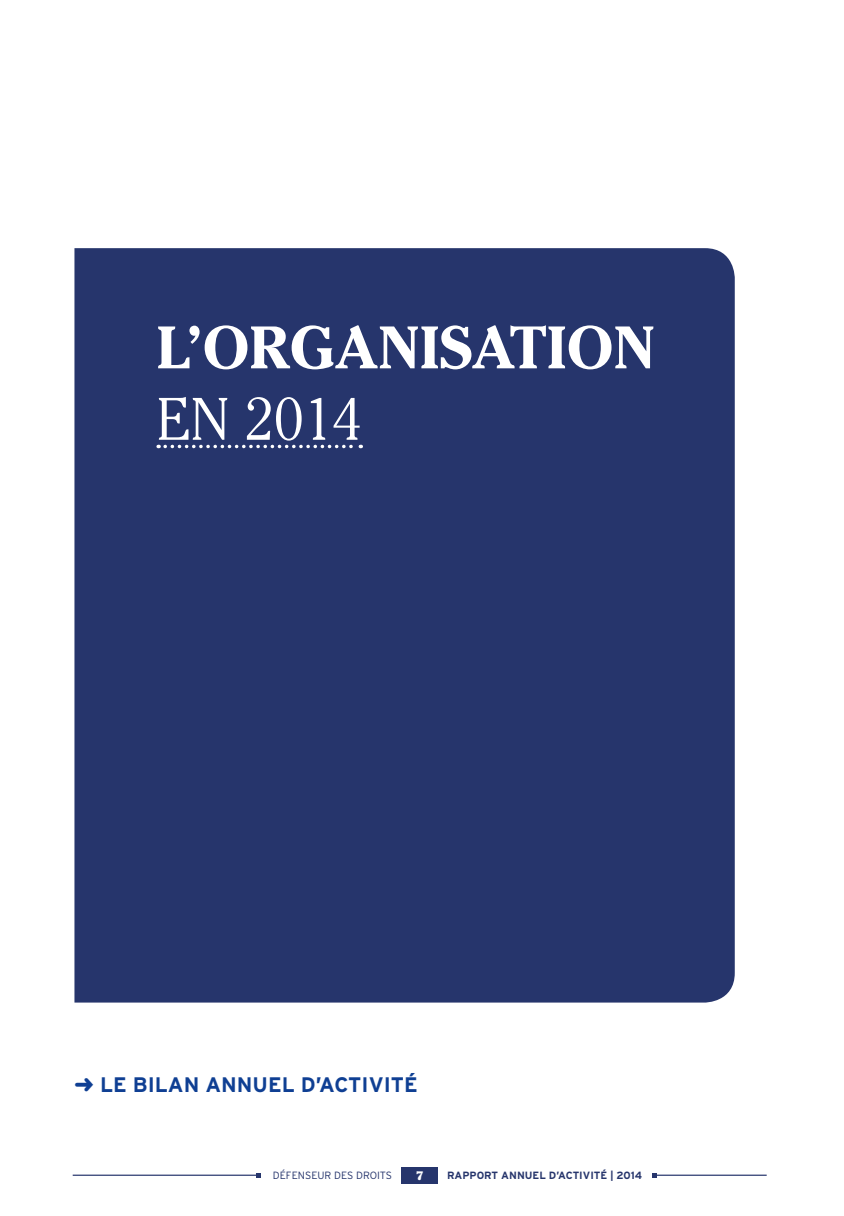
<style>
.page{position:relative;width:844px;height:1216px;background:#fff}
.page>*{position:absolute;margin:0;border:0;box-sizing:border-box;transform-origin:0 0}
.titre_2_DDD_bleu_m{font:700 59.5px/71.4px "Cheltenham";color:#fff}
.t1{font:700 21px "Interstate";color:#0f3f93}
.t2{font:900 12.25px "Cheltenham";color:#fff}
.t3{font:700 10.5px "Interstate";color:#26356c}
.t4{font:300 10.5px "Interstate";color:#26356c}
.s1{font-weight:300}
.s2{font-weight:400;color:#fff}
</style>
<div class="page">
<div style="left:401px;top:1166px;width:37px;height:17px;background:#26356c"></div>
<hr style="left:73px;top:1174px;width:186px;height:1px;background:#26356c">
<svg style="left:256px;top:1173px;width:5px;height:4px"></svg>
<hr style="left:654px;top:1174px;width:112px;height:1px;background:#26356c">
<svg style="left:652px;top:1173px;width:5px;height:4px"></svg>
<div style="left:74px;top:248px;width:660px;height:754px;background:#26356c"></div>
<svg style="left:165px;top:444px;width:196px;height:4px"></svg>
<h1 class="titre_2_DDD_bleu_m" style="left:156px;top:311px;width:500px">L’ORGANISATION<br><span class="s1">EN 2014</span></h1>
<h2 class="t1" style="left:74px;top:1071px;width:345px">➜ LE BILAN ANNUEL D’ACTIVITÉ</h2>
<p class="t4" style="left:257px;top:1169px;width:136px"><span class="s2">7W</span>DÉFENSEUR DES DROITS</p>
<p class="t2" style="left:416px;top:1168px;width:9px">7</p>
<p class="t3" style="left:447px;top:1169px;width:196px">RAPPORT ANNUEL D’ACTIVITÉ | 2014</p>
</div>
